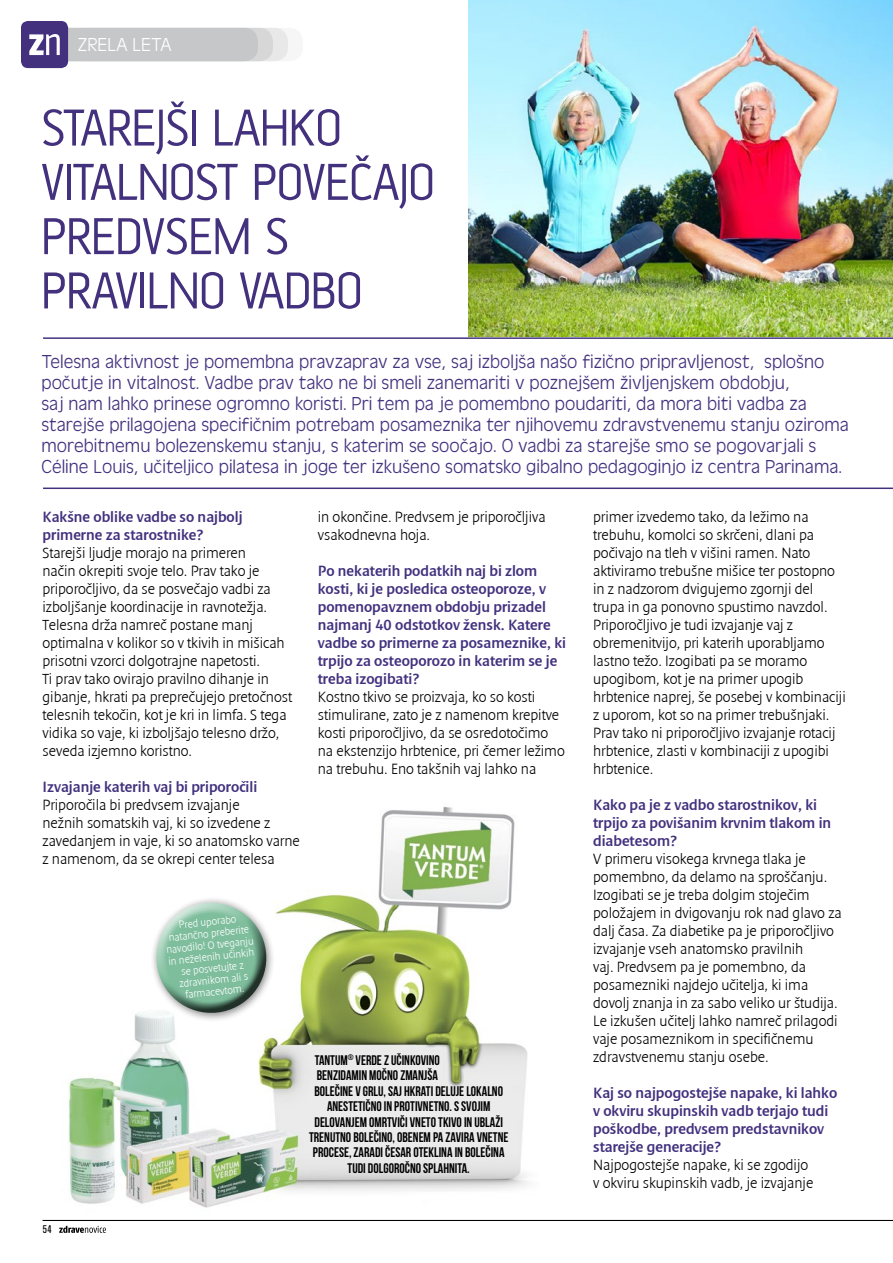
<style>
.page{position:relative;width:893px;height:1263px;background:#fff}
.page>*{position:absolute;margin:0;border:0;box-sizing:border-box;transform-origin:0 0}
.t1{font:55.8px/54.3px "AF Battersea NS";color:#43317e}
.t2{font:19.5px/21px "Antique Oli TEE Ligh";color:#43317e}
.t3{font:19.5px "Antique Oli TEE Ligh";color:#fff}
.t4{font:15px/18px "Denda New Light CE";color:#000}
.t5{font:15px/18px "Denda New CE";color:#43317e}
.t6{font:13.95px "Bebas Neue";color:#000}
.t7{font:12px "Accius TEE Regu Narr";color:#000}
.t8{font:10.65px/11.7px "Denda New Light CE";color:#fff;text-align:center}
</style>
<div class="page">
<img style="left:51px;top:806px;width:501px;height:420px">
<div style="left:149px;top:896px;width:127px;height:126px;background:#000;opacity:.5"></div>
<svg style="left:148px;top:895px;width:125px;height:124px"></svg>
<img style="left:468px;top:0;width:425px;height:336px">
<svg style="left:59px;top:1226px;width:47px;height:7px"></svg>
<hr style="left:43px;top:1220px;width:850px;height:1px;background:#000">
<svg style="left:83px;top:28px;width:220px;height:33px"></svg>
<div style="left:38px;top:28px;width:220px;height:33px;background:#c6c7c9;border-radius:14px"></div>
<div style="left:21px;top:21px;width:47px;height:47px;background:#43317e;border-radius:7px"></div>
<svg style="left:29px;top:34px;width:31px;height:21px"></svg>
<hr style="left:43px;top:337px;width:850px;height:2px;background:#43317e">
<hr style="left:43px;top:487px;width:850px;height:2px;background:#43317e">
<h2 class="t3" style="left:78px;top:34px;width:96px">zrela leta</h2>
<h1 class="t1" style="left:41px;top:100px;width:394px">STAREJŠI LAHKO<br>VITALNOST POVEČAJO<br>PREDVSEM S<br>PRAVILNO VADBO</h1>
<p class="t2" style="left:41px;top:352px;width:809px">Telesna aktivnost je pomembna pravzaprav za vse, saj izboljša našo fizično pripravljenost, splošno počutje in vitalnost. Vadbe prav tako ne bi smeli zanemariti v poznejšem življenjskem obdobju,<br>saj nam lahko prinese ogromno koristi. Pri tem pa je pomembno poudariti, da mora biti vadba za starejše prilagojena specifičnim potrebam posameznika ter njihovemu zdravstvenemu stanju oziroma morebitnemu bolezenskemu stanju, s katerim se soočajo. O vadbi za starejše smo se pogovarjali s Céline Louis, učiteljico pilatesa in joge ter izkušeno somatsko gibalno pedagoginjo iz centra Parinama.</p>
<p class="t5" style="left:43px;top:508px;width:202px">Kakšne oblike vadbe so najbolj primerne za starostnike?</p>
<p class="t4" style="left:43px;top:544px;width:251px">Starejši ljudje morajo na primeren<br>način okrepiti svoje telo. Prav tako je priporočljivo, da se posvečajo vadbi za izboljšanje koordinacije in ravnotežja.<br>Telesna drža namreč postane manj optimalna v kolikor so v tkivih in mišicah prisotni vzorci dolgotrajne napetosti.<br>Ti prav tako ovirajo pravilno dihanje in gibanje, hkrati pa preprečujejo pretočnost telesnih tekočin, kot je kri in limfa. S tega vidika so vaje, ki izboljšajo telesno držo, seveda izjemno koristno.</p>
<p class="t5" style="left:43px;top:778px;width:216px">Izvajanje katerih vaj bi priporočili</p>
<p class="t4" style="left:43px;top:796px;width:259px">Priporočila bi predvsem izvajanje<br>nežnih somatskih vaj, ki so izvedene z zavedanjem in vaje, ki so anatomsko varne z namenom, da se okrepi center telesa</p>
<p class="t4" style="left:318px;top:508px;width:229px">in okončine. Predvsem je priporočljiva vsakodnevna hoja.</p>
<p class="t5" style="left:318px;top:562px;width:250px">Po nekaterih podatkih naj bi zlom kosti, ki je posledica osteoporoze, v pomenopavznem obdobju prizadel najmanj 40 odstotkov žensk. Katere vadbe so primerne za posameznike, ki trpijo za osteoporozo in katerim se je treba izogibati?</p>
<p class="t4" style="left:318px;top:688px;width:248px">Kostno tkivo se proizvaja, ko so kosti stimulirane, zato je z namenom krepitve kosti priporočljivo, da se osredotočimo na ekstenzijo hrbtenice, pri čemer ležimo na trebuhu. Eno takšnih vaj lahko na</p>
<p class="t8" style="left:163px;top:921px;width:89px;rotate:-6deg">Pred uporabo natančno preberite navodilo! O tveganju in neželenih učinkih se posvetujte z zdravnikom ali s farmacevtom.</p>
<p class="t7" style="left:43px;top:1222px;width:11px">54</p>
<p class="t6" style="left:315px;top:1052px;width:127px">TANTUM<sup>®</sup> VERDE Z UČINKOVINO</p>
<p class="t6" style="left:317px;top:1068px;width:123px">BENZIDAMIN MOČNO ZMANJŠA</p>
<p class="t6" style="left:314px;top:1083px;width:190px">BOLEČINE V GRLU, SAJ HKRATI DELUJE LOKALNO</p>
<p class="t6" style="left:327px;top:1098px;width:165px">ANESTETIČNO IN PROTIVNETNO. S SVOJIM</p>
<p class="t6" style="left:314px;top:1114px;width:190px">DELOVANJEM OMRTVIČI VNETO TKIVO IN UBLAŽI</p>
<p class="t6" style="left:309px;top:1129px;width:201px">TRENUTNO BOLEČINO, OBENEM PA ZAVIRA VNETNE</p>
<p class="t6" style="left:313px;top:1145px;width:193px">PROCESE, ZARADI ČESAR OTEKLINA IN BOLEČINA</p>
<p class="t6" style="left:348px;top:1160px;width:124px">TUDI DOLGOROČNO SPLAHNITA.</p>
<p class="t4" style="left:593px;top:508px;width:254px">primer izvedemo tako, da ležimo na trebuhu, komolci so skrčeni, dlani pa počivajo na tleh v višini ramen. Nato aktiviramo trebušne mišice ter postopno in z nadzorom dvigujemo zgornji del trupa in ga ponovno spustimo navzdol.<br>Priporočljivo je tudi izvajanje vaj z obremenitvijo, pri katerih uporabljamo lastno težo. Izogibati pa se moramo upogibom, kot je na primer upogib hrbtenice naprej, še posebej v kombinaciji z uporom, kot so na primer trebušnjaki.<br>Prav tako ni priporočljivo izvajanje rotacij hrbtenice, zlasti v kombinaciji z upogibi hrbtenice.</p>
<p class="t5" style="left:593px;top:796px;width:240px">Kako pa je z vadbo starostnikov, ki trpijo za povišanim krvnim tlakom in diabetesom?</p>
<p class="t4" style="left:593px;top:850px;width:250px">V primeru visokega krvnega tlaka je pomembno, da delamo na sproščanju.<br>Izogibati se je treba dolgim stoječim položajem in dvigovanju rok nad glavo za dalj časa. Za diabetike pa je priporočljivo izvajanje vseh anatomsko pravilnih<br>vaj. Predvsem pa je pomembno, da posamezniki najdejo učitelja, ki ima dovolj znanja in za sabo veliko ur študija.<br>Le izkušen učitelj lahko namreč prilagodi vaje posameznikom in specifičnemu zdravstvenemu stanju osebe.</p>
<p class="t5" style="left:593px;top:1084px;width:246px">Kaj so najpogostejše napake, ki lahko v okviru skupinskih vadb terjajo tudi poškodbe, predvsem predstavnikov starejše generacije?</p>
<p class="t4" style="left:593px;top:1156px;width:222px">Najpogostejše napake, ki se zgodijo v okviru skupinskih vadb, je izvajanje</p>
</div>
